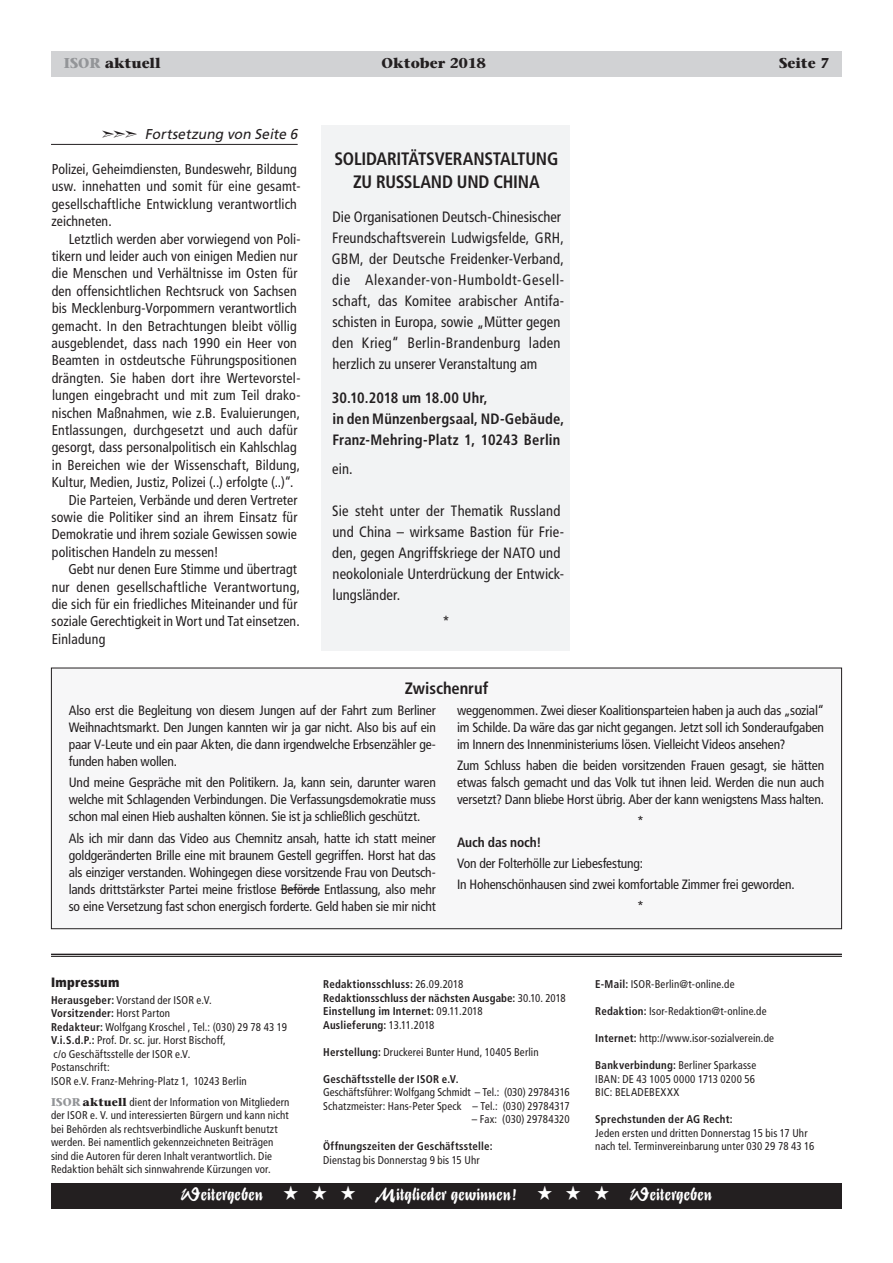
<style>
.page{position:relative;width:893px;height:1263px;background:#fff}
.page>*{position:absolute;margin:0;border:0;box-sizing:border-box;transform-origin:0 0}
.t1{font:19.5px "Stentor T";letter-spacing:.005em;color:#fff;scale:.95 1}
.t2{font:700 condensed 18px/22.5px "Frutiger LT Std";letter-spacing:-.015em;color:#231f20;text-align:center}
.t3{font:700 condensed 16.5px "Frutiger LT Std";letter-spacing:-.005em;color:#231f20}
.t4{font:condensed 15px/21px "Frutiger LT Std";letter-spacing:.01em;color:#231f20}
.t5{font:700 condensed 15px/21px "Frutiger LT Std";letter-spacing:.01em;color:#231f20}
.t6{font:condensed 14.25px/17.4px "Frutiger LT Std";letter-spacing:.01em;color:#231f20}
.t7{font:700 14.25px "Stone Serif Std";color:#231f20}
.t8{font:italic 14.25px "Frutiger LT Std";color:#231f20}
.t9{font:condensed 13.5px/17.1px "Frutiger LT Std";letter-spacing:-.01em;color:#231f20;text-align:justify}
.t10{font:700 condensed 13.5px "Frutiger LT Std";letter-spacing:-.005em;color:#231f20}
.t11{font:900 condensed 13.5px "Frutiger LT Std";letter-spacing:.02em;color:#231f20}
.t12{font:condensed 11.25px/13.5px "Frutiger LT Std";letter-spacing:.015em;color:#231f20}
.t13{font:700 condensed 11.25px/13.5px "Frutiger LT Std";letter-spacing:.02em;color:#231f20}
.s1{color:#939598}
.s2{font-weight:700}
.s3{font-family:"Stone Serif Std";font-weight:700;font-stretch:normal;color:#939598}
.s4{font-family:"Stone Serif Std";font-weight:700;font-stretch:normal}
.s5{font-weight:400}
.s6{font-family:"European Pi One"}
</style>
<div class="page">
<div style="left:51px;top:51px;width:791px;height:26px;background:#d1d2d4"></div>
<div style="left:51px;top:1183px;width:791px;height:25px;background:#231f20"></div>
<div style="left:322px;top:125px;width:248px;height:526px;background:#f2f3f4"></div>
<hr style="left:51px;top:954px;width:791px;height:1px;background:#231f20">
<hr style="left:51px;top:956px;width:791px;height:1px;background:#231f20">
<div style="left:51px;top:668px;width:791px;height:261px;background:#f7f7f8"></div>
<hr style="left:281px;top:889px;width:38px;height:1px;background:#231f20">
<div style="left:51px;top:668px;width:791px;height:261px;border:1px solid #231f20"></div>
<hr style="left:51px;top:144px;width:247px;height:1px;background:#231f20">
<p class="t7" style="left:64px;top:54px;width:99px"><span class="s1">ISOR</span> aktuell</p>
<p class="t7" style="left:382px;top:54px;width:106px">Oktober 2018</p>
<p class="t7" style="left:779px;top:54px;width:52px">Seite 7</p>
<p class="t8" style="left:102px;top:126px;width:200px">➣➣➣ Fortsetzung von Seite 6</p>
<p class="t6" style="left:52px;top:160px;width:250px">Polizei, Geheimdiensten, Bundeswehr, Bildung usw. innehatten und somit für eine gesamt&shy;gesellschaftliche Entwicklung verantwortlich zeichneten.</p>
<p class="t6" style="left:69px;top:230px;width:233px">Letztlich werden aber vorwiegend von Poli-</p>
<p class="t6" style="left:52px;top:247px;width:247px">tikern und leider auch von einigen Medien nur</p>
<p class="t6" style="left:52px;top:265px;width:247px">die Menschen und Verhältnisse im Osten für</p>
<p class="t6" style="left:52px;top:282px;width:247px">den offensichtlichen Rechtsruck von Sachsen</p>
<p class="t6" style="left:52px;top:300px;width:246px">bis Mecklenburg-Vorpommern verantwortlich</p>
<p class="t6" style="left:52px;top:317px;width:247px">gemacht. In den Betrachtungen bleibt völlig</p>
<p class="t6" style="left:51px;top:334px;width:247px">ausgeblendet, dass nach 1990 ein Heer von</p>
<p class="t6" style="left:52px;top:352px;width:247px">Beamten in ostdeutsche Führungspositionen</p>
<p class="t6" style="left:52px;top:369px;width:250px">drängten. Sie haben dort ihre Wertevorstel-</p>
<p class="t6" style="left:52px;top:387px;width:250px">lungen eingebracht und mit zum Teil drako-</p>
<p class="t6" style="left:52px;top:404px;width:250px">nischen Maßnahmen, wie z.B. Evaluierungen,</p>
<p class="t6" style="left:52px;top:421px;width:247px">Entlassungen, durchgesetzt und auch dafür</p>
<p class="t6" style="left:52px;top:439px;width:247px">gesorgt, dass personalpolitisch ein Kahlschlag</p>
<p class="t6" style="left:52px;top:456px;width:250px">in Bereichen wie der Wissenschaft, Bildung,</p>
<p class="t6" style="left:52px;top:474px;width:243px">Kultur, Medien, Justiz, Polizei (..) erfolgte (..)“.</p>
<p class="t6" style="left:69px;top:491px;width:230px">Die Parteien, Verbände und deren Vertreter</p>
<p class="t6" style="left:52px;top:508px;width:247px">sowie die Politiker sind an ihrem Einsatz für</p>
<p class="t6" style="left:52px;top:526px;width:247px">Demokratie und ihrem soziale Gewissen sowie</p>
<p class="t6" style="left:52px;top:543px;width:168px">politischen Handeln zu messen!</p>
<p class="t6" style="left:68px;top:561px;width:230px">Gebt nur denen Eure Stimme und übertragt</p>
<p class="t6" style="left:52px;top:578px;width:250px">nur denen gesellschaftliche Verantwortung,</p>
<p class="t6" style="left:52px;top:595px;width:247px">die sich für ein friedliches Miteinander und für</p>
<p class="t6" style="left:52px;top:613px;width:250px">soziale Gerechtigkeit in Wort und Tat einsetzen.</p>
<p class="t6" style="left:52px;top:630px;width:55px">Einladung</p>
<h2 class="t2" style="left:334px;top:148px;width:225px">SOLIDARITÄTSVERANSTALTUNG<br>ZU RUSSLAND UND CHINA</h2>
<p class="t4" style="left:332px;top:206px;width:234px">Die Organisationen Deutsch-Chinesischer Freundschaftsverein Ludwigsfelde, GRH, GBM, der Deutsche Freidenker-Verband, die Alexander-von-Humboldt-Gesell&shy;schaft, das Komitee arabischer Antifa&shy;schisten in Europa, sowie „Mütter gegen den Krieg“ Berlin-Brandenburg laden herzlich zu unserer Veranstaltung am</p>
<p class="t5" style="left:332px;top:388px;width:234px">30.10.2018 um 18.00 Uhr,<br>in den Münzenbergsaal, ND-Gebäude,<br>Franz-Mehring-Platz 1, 10243 Berlin</p>
<p class="t4" style="left:332px;top:458px;width:22px">ein.</p>
<p class="t4" style="left:332px;top:500px;width:234px">Sie steht unter der Thematik Russland und China – wirksame Bastion für Frie&shy;den, gegen Angriffskriege der NATO und neokoloniale Unterdrückung der Entwick&shy;lungsländer.</p>
<p class="t4" style="left:442px;top:611px;width:9px">*</p>
<p class="t3" style="left:405px;top:678px;width:85px">Zwischenruf</p>
<p class="t9" style="left:69px;top:702px;width:369px">Also erst die Begleitung von diesem Jungen auf der Fahrt zum Berliner Weihnachtsmarkt. Den Jungen kannten wir ja gar nicht. Also bis auf ein paar V-Leute und ein paar Akten, die dann irgendwelche Erbsenzähler ge&shy;funden haben wollen.</p>
<p class="t9" style="left:69px;top:774px;width:369px">Und meine Gespräche mit den Politikern. Ja, kann sein, darunter waren welche mit Schlagenden Verbindungen. Die Verfassungsdemokratie muss schon mal einen Hieb aushalten können. Sie ist ja schließlich geschützt.</p>
<p class="t9" style="left:69px;top:829px;width:369px">Als ich mir dann das Video aus Chemnitz ansah, hatte ich statt meiner goldgeränderten Brille eine mit braunem Gestell gegriffen. Horst hat das als einziger verstanden. Wohingegen diese vorsitzende Frau von Deutsch&shy;lands drittstärkster Partei meine fristlose Beförde Entlassung, also mehr so eine Versetzung fast schon energisch forderte. Geld haben sie mir nicht</p>
<p class="t9" style="left:457px;top:702px;width:369px">weggenommen. Zwei dieser Koalitionsparteien haben ja auch das „sozial“ im Schilde. Da wäre das gar nicht gegangen. Jetzt soll ich Sonderaufgaben im Innern des Innenministeriums lösen. Vielleicht Videos ansehen?</p>
<p class="t9" style="left:457px;top:757px;width:369px">Zum Schluss haben die beiden vorsitzenden Frauen gesagt, sie hätten etwas falsch gemacht und das Volk tut ihnen leid. Werden die nun auch versetzt? Dann bliebe Horst übrig. Aber der kann wenigstens Mass halten.</p>
<p class="t9" style="left:637px;top:812px;width:8px">*</p>
<p class="t10" style="left:457px;top:834px;width:86px">Auch das noch!</p>
<p class="t9" style="left:457px;top:855px;width:187px">Von der Folterhölle zur Liebesfestung:</p>
<p class="t9" style="left:457px;top:876px;width:339px">In Hohenschönhausen sind zwei komfortable Zimmer frei geworden.</p>
<p class="t9" style="left:637px;top:897px;width:8px">*</p>
<p class="t11" style="left:51px;top:974px;width:70px">Impressum</p>
<p class="t12" style="left:51px;top:993px;width:237px"><span class="s2">Herausgeber:</span> Vorstand der ISOR e.V.<br><span class="s2">Vorsitzender:</span> Horst Parton<br><span class="s2">Redakteur:</span> Wolfgang Kroschel , Tel.: (030) 29 78 43 19<br><span class="s2">V.i.S.d.P.:</span> Prof. Dr. sc. jur. Horst Bischoff,<br>c/o Geschäftsstelle der ISOR e.V.<br>Postanschrift:<br>ISOR e.V. Franz-Mehring-Platz 1, 10243 Berlin</p>
<p class="t12" style="left:51px;top:1095px;width:240px"><span class="s3">ISOR</span> <span class="s4">aktuell</span> dient der Information von Mitgliedern der ISOR e. V. und interessierten Bürgern und kann nicht bei Behörden als rechtsverbindliche Auskunft benutzt werden. Bei namentlich gekennzeichneten Beiträgen sind die Autoren für deren Inhalt verantwortlich. Die Redaktion behält sich sinnwahrende Kürzungen vor.</p>
<p class="t13" style="left:323px;top:978px;width:244px">Redaktionsschluss: <span class="s5">26.09.2018<br></span>Redaktionsschluss der nächsten Ausgabe: <span class="s5">30.10. 2018<br></span>Einstellung im Internet: <span class="s5">09.11.2018<br></span>Auslieferung: <span class="s5">13.11.2018</span></p>
<p class="t12" style="left:323px;top:1045px;width:217px"><span class="s2">Herstellung:</span> Druckerei Bunter Hund, 10405 Berlin</p>
<p class="t13" style="left:323px;top:1072px;width:137px">Geschäftsstelle der ISOR e.V.</p>
<p class="t12" style="left:323px;top:1086px;width:248px">Geschäftsführer: Wolfgang Schmidt – Tel.: (030) 29784316<br>Schatzmeister: Hans-Peter Speck – Tel.: (030) 29784317</p>
<p class="t12" style="left:472px;top:1113px;width:99px">– Fax: (030) 29784320</p>
<p class="t13" style="left:323px;top:1140px;width:171px">Öffnungszeiten der Geschäftsstelle:</p>
<p class="t12" style="left:323px;top:1153px;width:158px">Dienstag bis Donnerstag 9 bis 15 Uhr</p>
<p class="t12" style="left:595px;top:978px;width:141px"><span class="s2">E-Mail:</span> ISOR-Berlin@t-online.de</p>
<p class="t12" style="left:595px;top:1005px;width:173px"><span class="s2">Redaktion:</span> Isor-Redaktion@t-online.de</p>
<p class="t12" style="left:595px;top:1032px;width:180px"><span class="s2">Internet:</span> http://www.isor-sozialverein.de</p>
<p class="t12" style="left:595px;top:1059px;width:163px;text-align:justify"><span class="s2">Bankverbindung:</span> Berliner Sparkasse IBAN: DE 43 1005 0000 1713 0200 56<br>BIC: BELADEBEXXX</p>
<p class="t13" style="left:595px;top:1113px;width:139px">Sprechstunden der AG Recht:</p>
<p class="t12" style="left:595px;top:1126px;width:221px">Jeden ersten und dritten Donnerstag 15 bis 17 Uhr nach tel. Terminvereinbarung unter 030 29 78 43 16</p>
<h1 class="t1" style="left:181px;top:1182px;width:561px">Weitergeben <span class="s6">( ( (</span> Mitglieder gewinnen! <span class="s6">( ( (</span> Weitergeben</h1>
</div>
